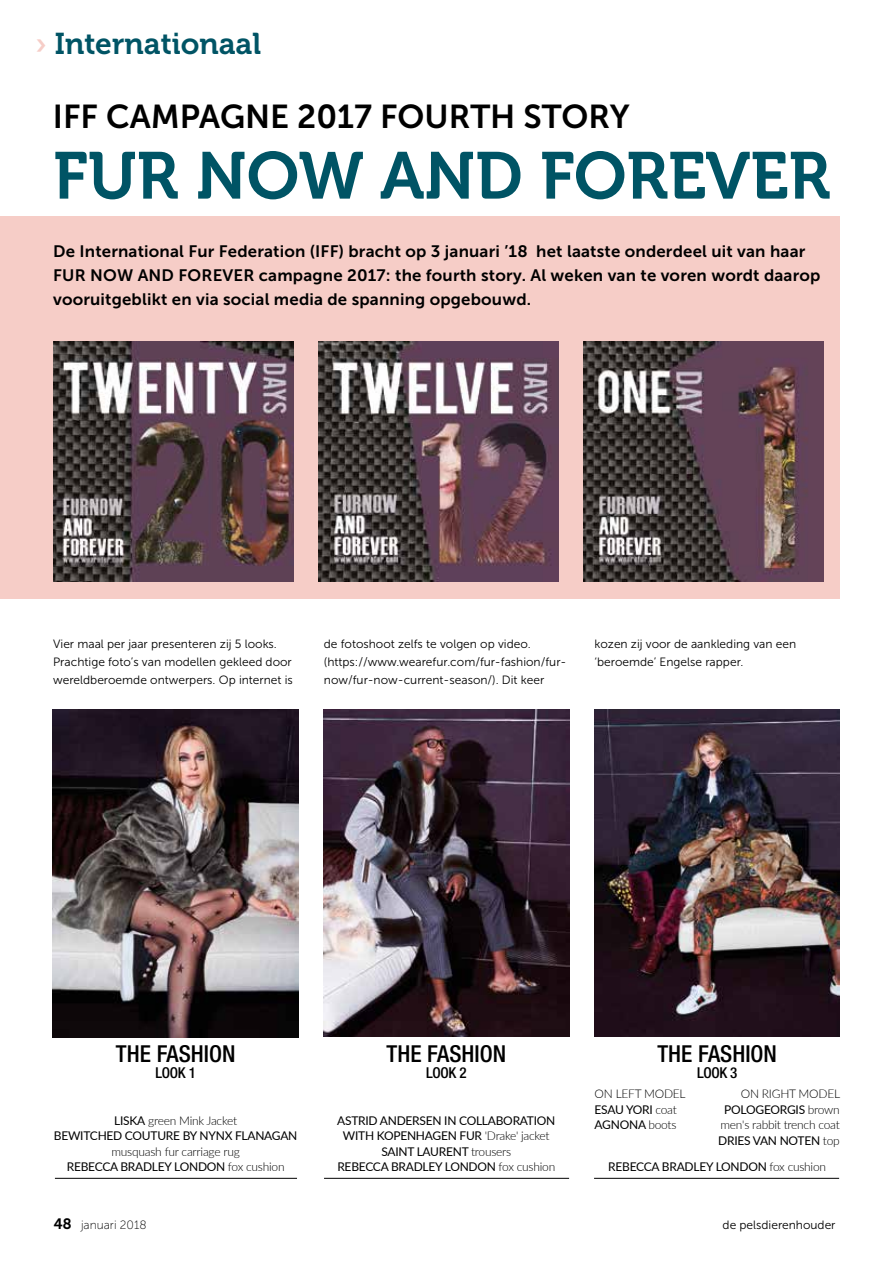
<style>
.page{position:relative;width:893px;height:1263px;background:#fff}
.page>*{position:absolute;margin:0;border:0;box-sizing:border-box;transform-origin:0 0}
.t1{font:66px "Museo 700";color:#005465}
.t2{font:33px "Museo Sans 700";color:#000}
.t3{font:30px "Museo 700";color:#005465}
.t4{font:500 condensed 23.4px "Helvetica Neue LT Std";color:#000}
.t5{font:16.5px/24px "Museo Sans 700";letter-spacing:.01em;color:#000}
.t6{font:500 condensed 15px "Helvetica Neue LT Std";letter-spacing:-.02em;color:#000}
.t7{font:12px/18px "Museo Sans 300";color:#000}
.t8{font:12px/15.6px "Lato";letter-spacing:-.02em;color:#000;text-align:center}
.t9{font:300 12px/15.6px "Lato";letter-spacing:-.02em;color:#000;text-align:center}
.t10{font:12px "Museo Sans 100";color:#000}
.s1{color:#f6cdc7}
.s2{font-weight:300}
.s3{font-weight:400}
.s4{font-family:"Museo 700";font-size:15px}
</style>
<div class="page">
<div style="left:0;top:216px;width:840px;height:383px;background:#f6cdc7"></div>
<img style="left:53px;top:341px;width:240px;height:241px">
<img style="left:318px;top:341px;width:240px;height:241px">
<img style="left:583px;top:341px;width:241px;height:241px">
<img style="left:595px;top:709px;width:245px;height:327px">
<img style="left:324px;top:709px;width:245px;height:327px">
<img style="left:52px;top:709px;width:246px;height:328px">
<hr style="left:55px;top:1178px;width:242px;height:1px;background:#000">
<hr style="left:324px;top:1178px;width:245px;height:1px;background:#000">
<hr style="left:594px;top:1178px;width:245px;height:1px;background:#000">
<h3 class="t3" style="left:35px;top:27px;width:227px"><span class="s1">›</span> Internationaal</h3>
<h2 class="t2" style="left:53px;top:98px;width:578px">IFF CAMPAGNE 2017 FOURTH STORY</h2>
<h1 class="t1" style="left:53px;top:139px;width:779px">FUR NOW AND FOREVER</h1>
<p class="t5" style="left:53px;top:239px;width:769px">De International Fur Federation (IFF) bracht op 3 januari ’18 het laatste onderdeel uit van haar<br>FUR NOW AND FOREVER campagne 2017: the fourth story. Al weken van te voren wordt daarop vooruitgeblikt en via social media de spanning opgebouwd.</p>
<p class="t7" style="left:53px;top:635px;width:241px">Vier maal per jaar presenteren zij 5 looks.<br>Prachtige foto’s van modellen gekleed door wereldberoemde ontwerpers. Op internet is</p>
<p class="t7" style="left:324px;top:635px;width:244px">de fotoshoot zelfs te volgen op video. (https://www.wearefur.com/fur-fashion/fur&shy;now/fur-now-current-season/). Dit keer</p>
<p class="t7" style="left:595px;top:635px;width:203px">kozen zij voor de aankleding van een ‘beroemde’ Engelse rapper.</p>
<h3 class="t4" style="left:116px;top:1040px;width:121px">THE FASHION</h3>
<p class="t6" style="left:156px;top:1063px;width:42px">LOOK 1</p>
<p class="t8" style="left:54px;top:1112px;width:245px">LISKA <span class="s2">green Mink Jacket<br></span>BEWITCHED COUTURE BY NYNX FLANAGAN</p>
<p class="t9" style="left:67px;top:1143px;width:219px">musquash fur carriage rug<br><span class="s3">REBECCA BRADLEY LONDON</span> fox cushion</p>
<h3 class="t4" style="left:387px;top:1040px;width:121px">THE FASHION</h3>
<p class="t6" style="left:426px;top:1063px;width:42px">LOOK 2</p>
<p class="t8" style="left:337px;top:1112px;width:220px">ASTRID ANDERSEN IN COLLABORATION<br>WITH KOPENHAGEN FUR <span class="s2">'Drake' jacket<br></span>SAINT LAURENT <span class="s2">trousers<br></span>REBECCA BRADLEY LONDON <span class="s2">fox cushion</span></p>
<h3 class="t4" style="left:657px;top:1040px;width:121px">THE FASHION</h3>
<p class="t6" style="left:697px;top:1063px;width:42px">LOOK 3</p>
<p class="t9" style="left:595px;top:1086px;width:93px;text-align:left">ON LEFT MODEL<br><span class="s3">ESAU YORI</span> coat<br><span class="s3">AGNONA</span> boots</p>
<p class="t9" style="left:718px;top:1086px;width:123px;text-align:right">ON RIGHT MODEL<br><span class="s3">POLOGEORGIS</span> brown men's rabbit trench coat<br><span class="s3">DRIES VAN NOTEN</span> top</p>
<p class="t8" style="left:608px;top:1159px;width:219px">REBECCA BRADLEY LONDON <span class="s2">fox cushion</span></p>
<p class="t10" style="left:54px;top:1218px;width:94px"><span class="s4">48</span> januari 2018</p>
<p class="t7" style="left:723px;top:1216px;width:114px">de pelsdierenhouder</p>
</div>
